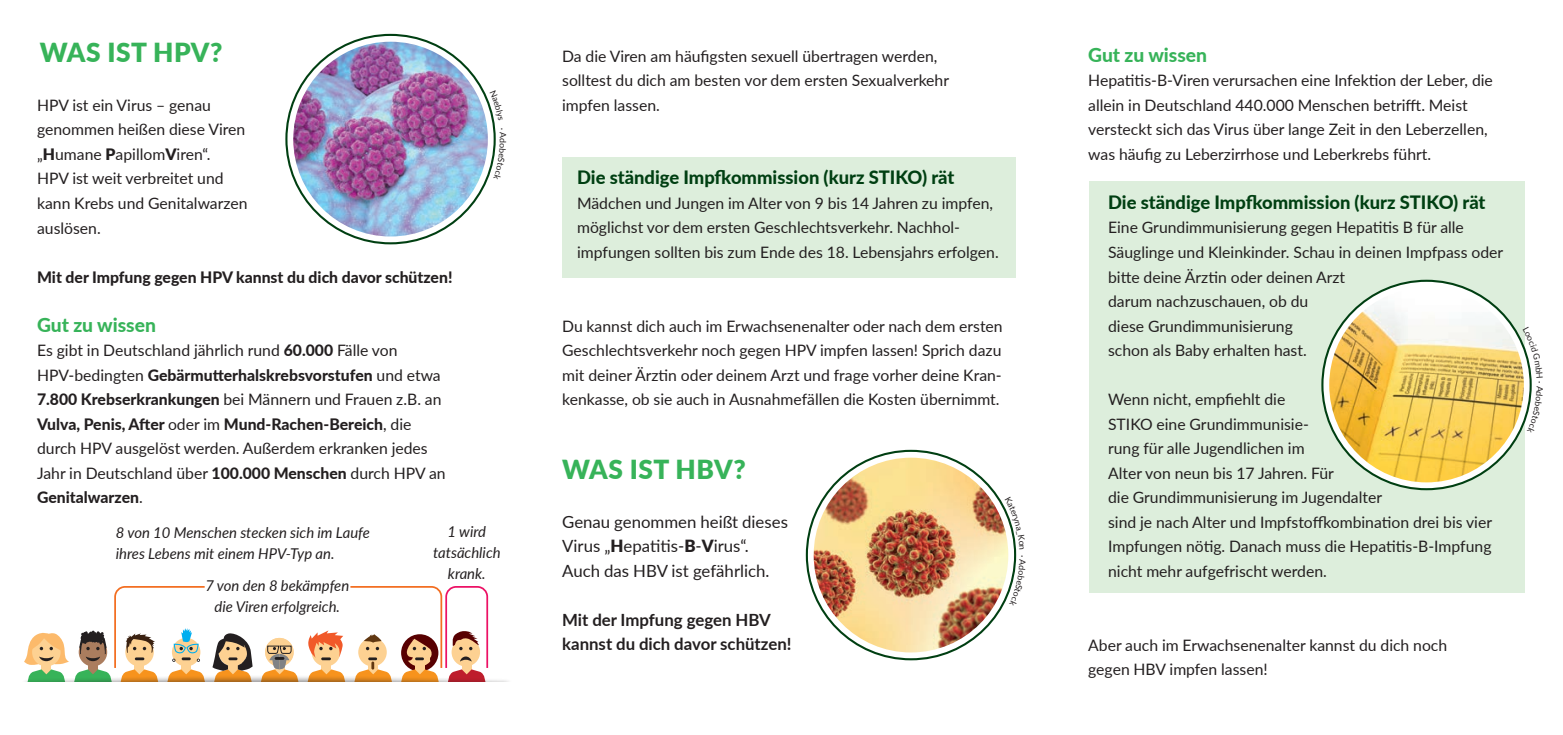
<style>
.page{position:relative;width:1563px;height:735px;background:#fff}
.page>*{position:absolute;margin:0;border:0;box-sizing:border-box;transform-origin:0 0}
.t1{font:900 26.25px "Lato";letter-spacing:.02em;color:#37b359}
.t2{font:800 19.25px "Lato";color:#37b359}
.t3{font:800 18.38px "Lato";color:#003f12}
.t4{font:16.8px/24.5px "Lato";color:#231f20}
.t5{font:700 16.8px/24.5px "Lato";color:#231f20}
.t6{font:15.75px/24.5px "Lato";color:#231f20}
.t7{font:800 15.75px "Lato";color:#231f20}
.t8{font:italic 14.88px/21px "Lato";color:#231f20;text-align:center}
.t9{font:8.75px "Lato";color:#231f20}
.s1{font-weight:900}
.s2{font-weight:800}
</style>
<div class="page">
<div style="left:562px;top:158px;width:453px;height:120px;background:#ddeedc"></div>
<div style="left:1089px;top:181px;width:435px;height:411px;background:#ddeedc"></div>
<svg style="left:1322px;top:280px;width:208px;height:209px;background:#d2dcd0"></svg>
<svg style="left:24px;top:586px;width:483px;height:96px"></svg>
<img style="left:293px;top:42px;width:195px;height:194px;border-radius:97px">
<img style="left:813px;top:457px;width:195px;height:195px;border-radius:97px">
<img style="left:1329px;top:287px;width:194px;height:195px;border-radius:97px">
<svg style="left:1522px;top:326px;width:10px;height:52px"></svg>
<svg style="left:1527px;top:385px;width:5px;height:31px"></svg>
<svg style="left:1005px;top:508px;width:11px;height:41px"></svg>
<svg style="left:1009px;top:555px;width:8px;height:38px"></svg>
<svg style="left:490px;top:105px;width:5px;height:16px"></svg>
<svg style="left:493px;top:128px;width:3px;height:35px"></svg>
<h1 class="t1" style="left:40px;top:32px;width:184px">WAS IST HPV?</h1>
<p class="t2" style="left:1088px;top:40px;width:120px">Gut zu wissen</p>
<p class="t6" style="left:1088px;top:68px;width:406px">Hepatitis-B-Viren verursachen eine Infektion der Leber, die allein in Deutschland 440.000 Menschen betrifft. Meist versteckt sich das Virus über lange Zeit in den Leberzellen, was häufig zu Leberzirrhose und Leberkrebs führt.</p>
<p class="t3" style="left:1108px;top:188px;width:379px">Die ständige Impfkommission (kurz STIKO) rät</p>
<p class="t6" style="left:1108px;top:215px;width:397px">Eine Grundimmunisierung gegen Hepatitis B für alle Säuglinge und Kleinkinder. Schau in deinen Impfpass oder bitte deine Ärztin oder deinen Arzt<br>darum nachzuschauen, ob du<br>diese Grundimmunisierung<br>schon als Baby erhalten hast.</p>
<p class="t6" style="left:1108px;top:386px;width:385px">Wenn nicht, empfiehlt die<br>STIKO eine Grundimmunisie-<br>rung für alle Jugendlichen im<br>Alter von neun bis 17 Jahren. Für<br>die Grundimmunisierung im Jugendalter<br>sind je nach Alter und Impfstoffkombination drei bis vier Impfungen nötig. Danach muss die Hepatitis-B-Impfung nicht mehr aufgefrischt werden.</p>
<p class="t6" style="left:562px;top:43px;width:388px">Da die Viren am häufigsten sexuell übertragen werden, solltest du dich am besten vor dem ersten Sexualverkehr impfen lassen.</p>
<p class="t6" style="left:37px;top:92px;width:212px">HPV ist ein Virus – genau genommen heißen diese Viren „<span class="s1">H</span>umane <span class="s1">P</span>apillom<span class="s1">V</span>iren“.<br>HPV ist weit verbreitet und kann Krebs und Genitalwarzen auslösen.</p>
<p class="t7" style="left:37px;top:265px;width:417px">Mit der Impfung gegen HPV kannst du dich davor schützen!</p>
<p class="t2" style="left:37px;top:310px;width:120px">Gut zu wissen</p>
<p class="t6" style="left:37px;top:337px;width:410px">Es gibt in Deutschland jährlich rund <span class="s2">60.000</span> Fälle von HPV-bedingten <span class="s2">Gebärmutterhalskrebsvorstufen</span> und etwa <span class="s2">7.800 Krebserkrankungen</span> bei Männern und Frauen z.B. an <span class="s2">Vulva, Penis, After</span> oder im <span class="s2">Mund-Rachen-Bereich</span>, die durch HPV ausgelöst werden. Außerdem erkranken jedes Jahr in Deutschland über <span class="s2">100.000 Menschen</span> durch HPV an <span class="s2">Genitalwarzen</span>.</p>
<p class="t3" style="left:577px;top:164px;width:379px">Die ständige Impfkommission (kurz STIKO) rät</p>
<p class="t6" style="left:577px;top:190px;width:423px">Mädchen und Jungen im Alter von 9 bis 14 Jahren zu impfen, möglichst vor dem ersten Geschlechtsverkehr. Nachhol&shy;impfungen sollten bis zum Ende des 18. Lebensjahrs erfolgen.</p>
<p class="t6" style="left:562px;top:313px;width:442px;text-align:justify">Du kannst dich auch im Erwachsenenalter oder nach dem ersten Geschlechtsverkehr noch gegen HPV impfen lassen! Sprich dazu mit deiner Ärztin oder deinem Arzt und frage vorher deine Kran&shy;kenkasse, ob sie auch in Ausnahmefällen die Kosten übernimmt.</p>
<h1 class="t1" style="left:562px;top:449px;width:185px">WAS IST HBV?</h1>
<p class="t4" style="left:562px;top:508px;width:227px">Genau genommen heißt dieses<br>Virus „<span class="s1">H</span>epatitis-<span class="s1">B</span>-<span class="s1">V</span>irus“.<br>Auch das HBV ist gefährlich.</p>
<p class="t5" style="left:562px;top:606px;width:231px">Mit der Impfung gegen HBV kannst du dich davor schützen!</p>
<p class="t8" style="left:433px;top:520px;width:69px">1 wird tatsächlich krank.</p>
<p class="t8" style="left:116px;top:521px;width:256px;text-align:left">8 von 10 Menschen stecken sich im Laufe ihres Lebens mit einem HPV-Typ an.</p>
<p class="t8" style="left:205px;top:574px;width:145px">7 von den 8 bekämpfen die Viren erfolgreich.</p>
<p class="t6" style="left:1088px;top:631px;width:360px">Aber auch im Erwachsenenalter kannst du dich noch gegen HBV impfen lassen!</p>
<p class="t9" style="left:1546px;top:381px;width:4px;rotate:90deg">·</p>
</div>
